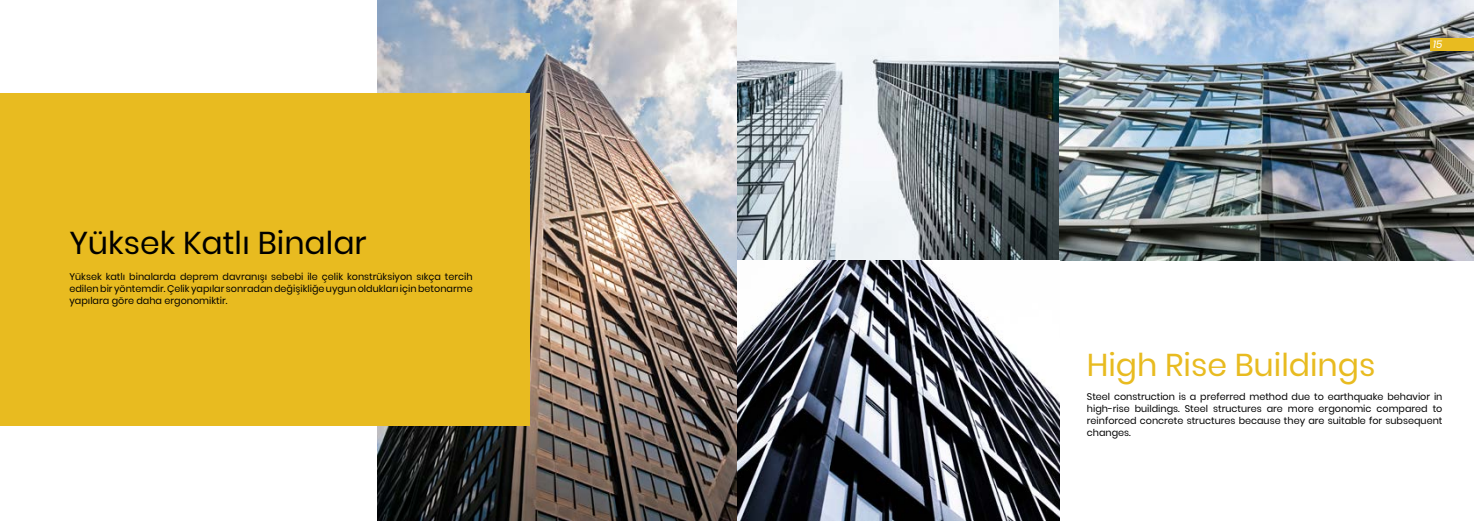
<style>
.page{position:relative;width:1474px;height:521px;background:#fff}
.page>*{position:absolute;margin:0;border:0;box-sizing:border-box;transform-origin:0 0}
.t1{font:31.5px "Poppins";color:#000}
.t2{font:31.5px "Poppins";color:#e8bb20}
.t3{font:italic 10.5px "Poppins";color:#fff}
.t4{font:9.62px/12.2px "Poppins";color:#000;text-align:justify}
</style>
<div class="page">
<img style="left:1058px;top:0;width:415px;height:260px">
<img style="left:377px;top:0;width:360px;height:520px">
<svg style="left:738px;top:0;width:320px;height:260px"></svg>
<img style="left:738px;top:260px;width:321px;height:260px">
<div style="left:1429px;top:38px;width:44px;height:12px;background:#e8bb20"></div>
<div style="left:0;top:93px;width:529px;height:333px;background:#e8bb20"></div>
<h1 class="t1" style="left:69px;top:224px;width:299px">Yüksek Katlı Binalar</h1>
<p class="t4" style="left:69px;top:270px;width:405px">Yüksek katlı binalarda deprem davranışı sebebi ile çelik konstrüksiyon sıkça tercih edilen bir yöntemdir. Çelik yapılar sonradan değişikliğe uygun oldukları için betonarme yapılara göre daha ergonomiktir.</p>
<p class="t3" style="left:1433px;top:38px;width:11px">15</p>
<h1 class="t2" style="left:1086px;top:347px;width:290px">High Rise Buildings</h1>
<p class="t4" style="left:1086px;top:390px;width:357px">Steel construction is a preferred method due to earthquake behavior in high-rise buildings. Steel structures are more ergonomic compared to reinforced concrete structures because they are suitable for subsequent changes.</p>
</div>
